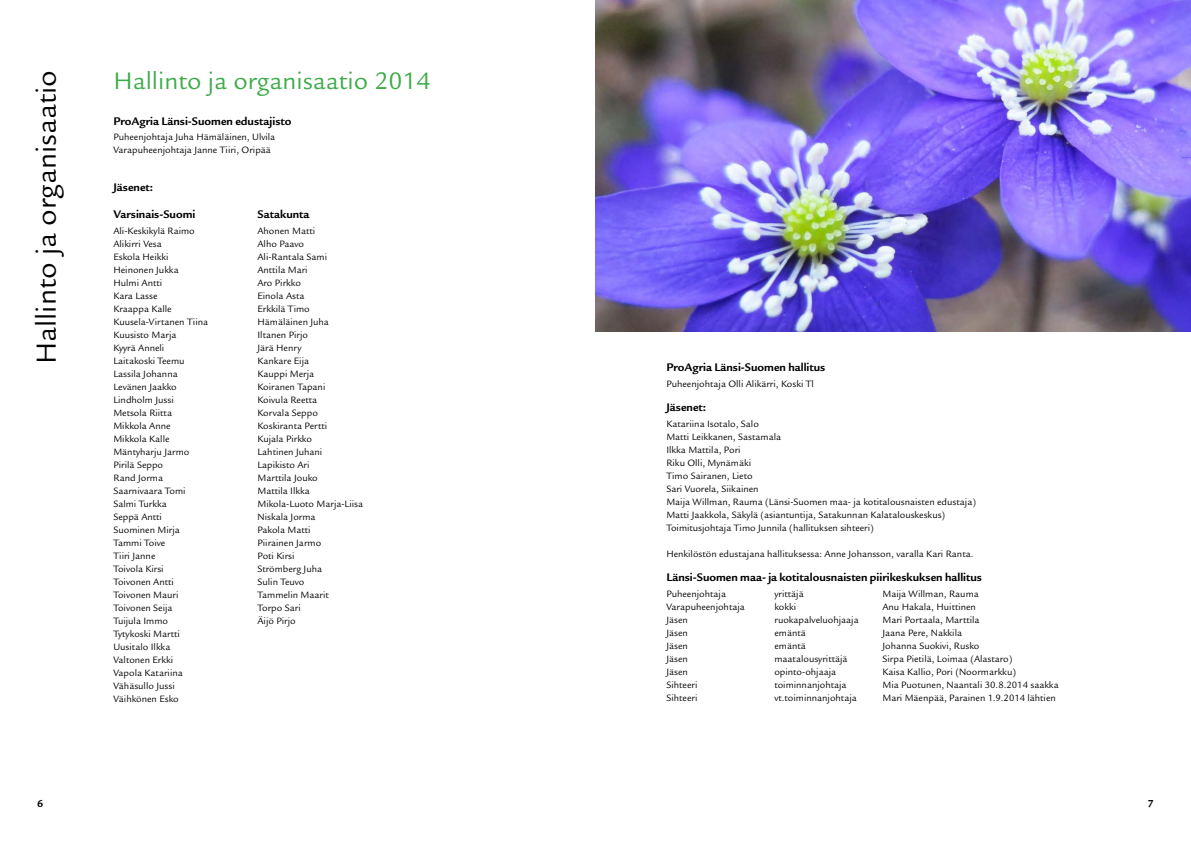
<style>
.page{position:relative;width:1191px;height:842px;background:#fff}
.page>*{position:absolute;margin:0;border:0;box-sizing:border-box;transform-origin:0 0}
.t1{font:30px "Legacy Sans ITC Std";color:#000}
.t2{font:26px "Legacy Sans ITC Std";color:#3cac49}
.t3{font:700 12px "Legacy Sans ITC Std";color:#000}
.t4{font:700 11px "Legacy Sans ITC Std";color:#000}
.t5{font:10px/13px "Legacy Sans ITC Std";color:#000}
</style>
<div class="page">
<img style="left:595px;top:0;width:596px;height:331px">
<h1 class="t1" style="left:29px;top:364px;width:295px;rotate:-90deg">Hallinto ja organisaatio</h1>
<h2 class="t2" style="left:113px;top:66px;width:318px">Hallinto ja organisaatio 2014</h2>
<p class="t3" style="left:113px;top:114px;width:179px">ProAgria Länsi-Suomen edustajisto</p>
<p class="t5" style="left:113px;top:131px;width:163px">Puheenjohtaja Juha Hämäläinen, Ulvila<br>Varapuheenjohtaja Janne Tiiri, Oripää</p>
<p class="t3" style="left:113px;top:180px;width:41px">Jäsenet:</p>
<p class="t3" style="left:113px;top:207px;width:83px">Varsinais-Suomi</p>
<p class="t3" style="left:257px;top:207px;width:54px">Satakunta</p>
<p class="t5" style="left:113px;top:224px;width:83px">Ali-Keskikylä Raimo</p>
<p class="t5" style="left:257px;top:224px;width:59px">Ahonen Matti</p>
<p class="t5" style="left:113px;top:237px;width:50px">Alikirri Vesa</p>
<p class="t5" style="left:257px;top:237px;width:48px">Alho Paavo</p>
<p class="t5" style="left:113px;top:250px;width:57px">Eskola Heikki</p>
<p class="t5" style="left:257px;top:250px;width:71px">Ali-Rantala Sami</p>
<p class="t5" style="left:113px;top:263px;width:67px">Heinonen Jukka</p>
<p class="t5" style="left:257px;top:263px;width:52px">Anttila Mari</p>
<p class="t5" style="left:113px;top:276px;width:50px">Hulmi Antti</p>
<p class="t5" style="left:257px;top:276px;width:45px">Aro Pirkko</p>
<p class="t5" style="left:113px;top:289px;width:45px">Kara Lasse</p>
<p class="t5" style="left:257px;top:289px;width:49px">Einola Asta</p>
<p class="t5" style="left:113px;top:302px;width:60px">Kraappa Kalle</p>
<p class="t5" style="left:257px;top:302px;width:54px">Erkkilä Timo</p>
<p class="t5" style="left:113px;top:315px;width:96px">Kuusela-Virtanen Tiina</p>
<p class="t5" style="left:257px;top:315px;width:73px">Hämäläinen Juha</p>
<p class="t5" style="left:113px;top:328px;width:64px">Kuusisto Marja</p>
<p class="t5" style="left:257px;top:328px;width:52px">Iltanen Pirjo</p>
<p class="t5" style="left:113px;top:341px;width:52px">Kyyrä Anneli</p>
<p class="t5" style="left:257px;top:341px;width:45px">Järä Henry</p>
<p class="t5" style="left:113px;top:354px;width:73px">Laitakoski Teemu</p>
<p class="t5" style="left:257px;top:354px;width:53px">Kankare Eija</p>
<p class="t5" style="left:113px;top:367px;width:66px">Lassila Johanna</p>
<p class="t5" style="left:257px;top:367px;width:58px">Kauppi Merja</p>
<p class="t5" style="left:113px;top:380px;width:65px">Levänen Jaakko</p>
<p class="t5" style="left:257px;top:380px;width:69px">Koiranen Tapani</p>
<p class="t5" style="left:113px;top:393px;width:62px">Lindholm Jussi</p>
<p class="t5" style="left:257px;top:393px;width:61px">Koivula Reetta</p>
<p class="t5" style="left:113px;top:406px;width:60px">Metsola Riitta</p>
<p class="t5" style="left:257px;top:406px;width:62px">Korvala Seppo</p>
<p class="t5" style="left:113px;top:419px;width:59px">Mikkola Anne</p>
<p class="t5" style="left:257px;top:419px;width:71px">Koskiranta Pertti</p>
<p class="t5" style="left:113px;top:432px;width:58px">Mikkola Kalle</p>
<p class="t5" style="left:257px;top:432px;width:56px">Kujala Pirkko</p>
<p class="t5" style="left:113px;top:445px;width:77px">Mäntyharju Jarmo</p>
<p class="t5" style="left:257px;top:445px;width:66px">Lahtinen Juhani</p>
<p class="t5" style="left:113px;top:458px;width:51px">Pirilä Seppo</p>
<p class="t5" style="left:257px;top:458px;width:54px">Lapikisto Ari</p>
<p class="t5" style="left:113px;top:471px;width:51px">Rand Jorma</p>
<p class="t5" style="left:257px;top:471px;width:62px">Marttila Jouko</p>
<p class="t5" style="left:113px;top:484px;width:74px">Saarnivaara Tomi</p>
<p class="t5" style="left:257px;top:484px;width:54px">Mattila Ilkka</p>
<p class="t5" style="left:113px;top:497px;width:55px">Salmi Turkka</p>
<p class="t5" style="left:257px;top:497px;width:107px">Mikola-Luoto Marja-Liisa</p>
<p class="t5" style="left:113px;top:510px;width:50px">Seppä Antti</p>
<p class="t5" style="left:257px;top:510px;width:60px">Niskala Jorma</p>
<p class="t5" style="left:113px;top:523px;width:68px">Suominen Mirja</p>
<p class="t5" style="left:257px;top:523px;width:54px">Pakola Matti</p>
<p class="t5" style="left:113px;top:536px;width:53px">Tammi Toive</p>
<p class="t5" style="left:257px;top:536px;width:65px">Piirainen Jarmo</p>
<p class="t5" style="left:113px;top:549px;width:43px">Tiiri Janne</p>
<p class="t5" style="left:257px;top:549px;width:39px">Poti Kirsi</p>
<p class="t5" style="left:113px;top:562px;width:52px">Toivola Kirsi</p>
<p class="t5" style="left:257px;top:562px;width:66px">Strömberg Juha</p>
<p class="t5" style="left:113px;top:575px;width:62px">Toivonen Antti</p>
<p class="t5" style="left:257px;top:575px;width:49px">Sulin Teuvo</p>
<p class="t5" style="left:113px;top:588px;width:67px">Toivonen Mauri</p>
<p class="t5" style="left:257px;top:588px;width:73px">Tammelin Maarit</p>
<p class="t5" style="left:113px;top:601px;width:61px">Toivonen Seija</p>
<p class="t5" style="left:257px;top:601px;width:45px">Torpo Sari</p>
<p class="t5" style="left:113px;top:614px;width:56px">Tuijula Immo</p>
<p class="t5" style="left:257px;top:614px;width:40px">Äijö Pirjo</p>
<p class="t5" style="left:113px;top:627px;width:71px">Tytykoski Martti<br>Uusitalo Ilkka<br>Valtonen Erkki<br>Vapola Katariina<br>Vähäsullo Jussi<br>Väihkönen Esko</p>
<p class="t3" style="left:666px;top:360px;width:160px">ProAgria Länsi-Suomen hallitus</p>
<p class="t5" style="left:666px;top:377px;width:149px">Puheenjohtaja Olli Alikärri, Koski Tl</p>
<p class="t3" style="left:666px;top:400px;width:41px">Jäsenet:</p>
<p class="t5" style="left:666px;top:417px;width:311px">Katariina Isotalo, Salo<br>Matti Leikkanen, Sastamala<br>Ilkka Mattila, Pori<br>Riku Olli, Mynämäki<br>Timo Sairanen, Lieto<br>Sari Vuorela, Siikainen<br>Maija Willman, Rauma (Länsi-Suomen maa- ja kotitalousnaisten edustaja)<br>Matti Jaakkola, Säkylä (asiantuntija, Satakunnan Kalatalouskeskus)<br>Toimitusjohtaja Timo Junnila (hallituksen sihteeri)</p>
<p class="t5" style="left:666px;top:547px;width:309px">Henkilöstön edustajana hallituksessa: Anne Johansson, varalla Kari Ranta.</p>
<p class="t3" style="left:666px;top:570px;width:317px">Länsi-Suomen maa- ja kotitalousnaisten piirikeskuksen hallitus</p>
<p class="t5" style="left:666px;top:587px;width:61px">Puheenjohtaja</p>
<p class="t5" style="left:774px;top:587px;width:31px">yrittäjä</p>
<p class="t5" style="left:882px;top:587px;width:98px">Maija Willman, Rauma</p>
<p class="t5" style="left:666px;top:600px;width:80px">Varapuheenjohtaja</p>
<p class="t5" style="left:774px;top:600px;width:23px">kokki</p>
<p class="t5" style="left:882px;top:600px;width:95px">Anu Hakala, Huittinen</p>
<p class="t5" style="left:666px;top:613px;width:23px">Jäsen</p>
<p class="t5" style="left:774px;top:613px;width:86px">ruokapalveluohjaaja</p>
<p class="t5" style="left:882px;top:613px;width:99px">Mari Portaala, Marttila</p>
<p class="t5" style="left:666px;top:626px;width:23px">Jäsen</p>
<p class="t5" style="left:774px;top:626px;width:33px">emäntä</p>
<p class="t5" style="left:882px;top:626px;width:81px">Jaana Pere, Nakkila</p>
<p class="t5" style="left:666px;top:639px;width:23px">Jäsen</p>
<p class="t5" style="left:774px;top:639px;width:33px">emäntä</p>
<p class="t5" style="left:882px;top:639px;width:98px">Johanna Suokivi, Rusko</p>
<p class="t5" style="left:666px;top:652px;width:23px">Jäsen</p>
<p class="t5" style="left:774px;top:652px;width:75px">maatalousyrittäjä</p>
<p class="t5" style="left:882px;top:652px;width:132px">Sirpa Pietilä, Loimaa (Alastaro)</p>
<p class="t5" style="left:666px;top:665px;width:23px">Jäsen</p>
<p class="t5" style="left:774px;top:665px;width:63px">opinto-ohjaaja</p>
<p class="t5" style="left:882px;top:665px;width:135px">Kaisa Kallio, Pori (Noormarkku)</p>
<p class="t5" style="left:666px;top:678px;width:33px">Sihteeri</p>
<p class="t5" style="left:774px;top:678px;width:74px">toiminnanjohtaja</p>
<p class="t5" style="left:882px;top:678px;width:178px">Mia Puotunen, Naantali 30.8.2014 saakka</p>
<p class="t5" style="left:666px;top:691px;width:33px">Sihteeri</p>
<p class="t5" style="left:774px;top:691px;width:84px">vt.toiminnanjohtaja</p>
<p class="t5" style="left:882px;top:691px;width:175px">Mari Mäenpää, Parainen 1.9.2014 lähtien</p>
<p class="t4" style="left:37px;top:797px;width:8px">6</p>
<p class="t4" style="left:1147px;top:797px;width:8px">7</p>
</div>
